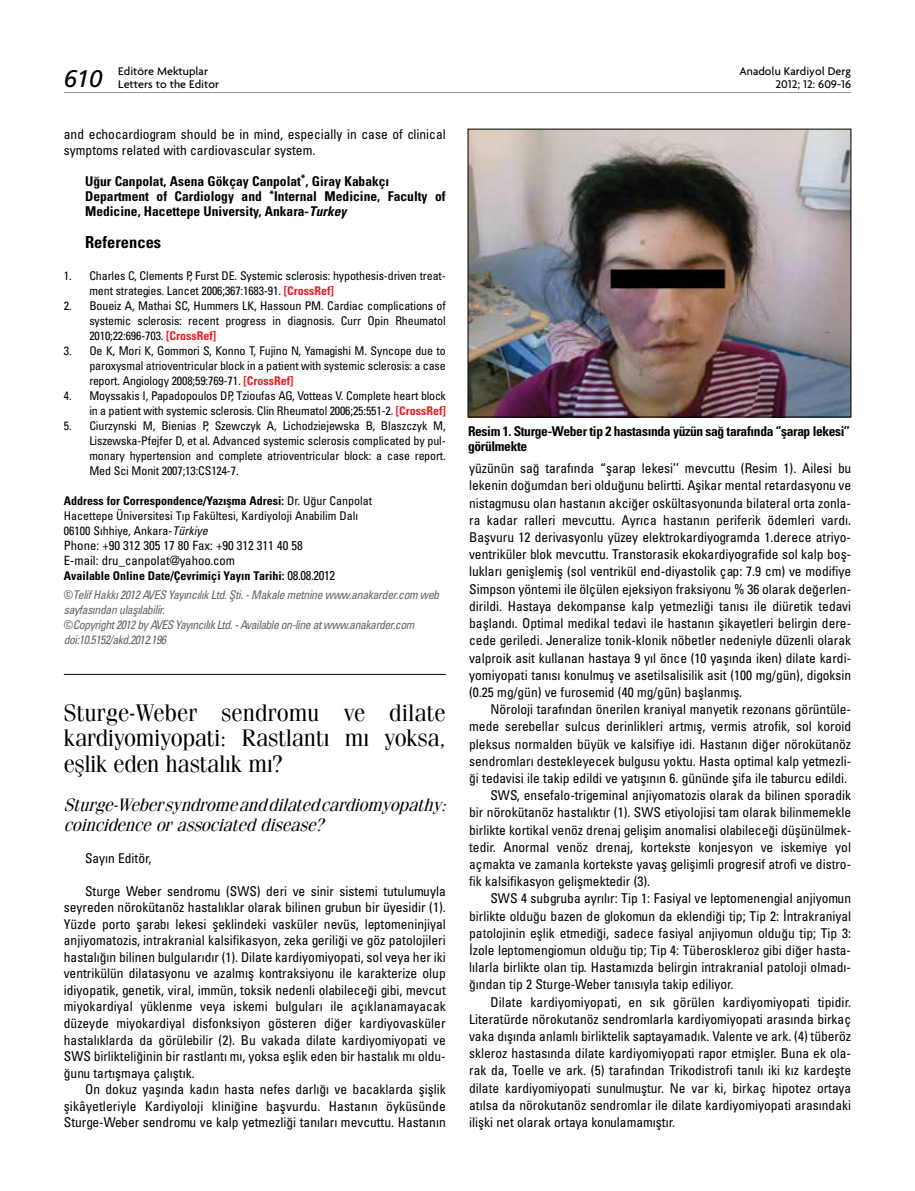
<style>
.page{position:relative;width:915px;height:1191px;background:#fff}
.page>*{position:absolute;margin:0;border:0;box-sizing:border-box;transform-origin:0 0}
.t1{font:24px/25.5px "Fenice Tr";letter-spacing:-.01em;color:#000;text-align:justify}
.t2{font:24px "Frutiger Italic Tr";color:#000}
.t3{font:italic 18px/19.5px "Fenice Tr";color:#000}
.t4{font:16.5px "Univers Cond Bd Tr";color:#000}
.t5{font:13.5px/16.5px "Univers Condensed Tr";color:#000;text-align:justify}
.t6{font:13.5px/15.3px "Univers Cond Bd Tr";color:#000}
.t7{font:13.5px/15px "Univers Cond Bd Tr";letter-spacing:-.025em;color:#000}
.t8{font:12.75px/15px "Univers Condensed Tr";color:#000}
.t9{font:12px/15px "Univers Condensed Tr";letter-spacing:-.01em;color:#000;text-align:justify}
.t10{font:12px/15px "Univers Cond Ita Tr";letter-spacing:-.04em;color:#636466}
.t11{font:12px "Univers Cond Bd Tr";color:#000}
.t12{font:500 12px/13.5px "Firma";color:#000}
.s1{font-family:"Univers Cond Bd Ita Tr"}
.s2{font-family:"Univers Cond Bd Tr";color:#ed1d24}
.s3{font-family:"Univers Condensed Tr"}
.s4{font-family:"Univers Cond Ita Tr"}
.s5{font-family:"Univers Condensed Tr";font-size:12.75px}
</style>
<div class="page">
<img style="left:469px;top:131px;width:379px;height:284px">
<div style="left:467px;top:129px;width:383px;height:288px;border:1px solid #000"></div>
<hr style="left:64px;top:674px;width:381px;height:1px;background:#000">
<hr style="left:64px;top:92px;width:786px;height:1px;background:#939598">
<p class="t12" style="left:118px;top:64px;width:102px">Editöre Mektuplar<br>Letters to the Editor</p>
<p class="t12" style="left:739px;top:64px;width:113px">Anadolu Kardiyol Derg</p>
<h1 class="t2" style="left:64px;top:65px;width:40px">610</h1>
<p class="t12" style="left:775px;top:78px;width:77px">2012; 12: 609-16</p>
<p class="t5" style="left:64px;top:125px;width:383px">and echocardiogram should be in mind, especially in case of clinical symptoms related with cardiovascular system.</p>
<p class="t6" style="left:85px;top:173px;width:362px">Uğur Canpolat, Asena Gökçay Canpolat<sup>*</sup>, Giray Kabakçı<br>Department of Cardiology and <sup>*</sup>Internal Medicine, Faculty of<br>Medicine, Hacettepe University, Ankara-<span class="s1">Turkey</span></p>
<p class="t4" style="left:85px;top:232px;width:78px">References</p>
<p class="t9" style="left:89px;top:268px;width:358px;text-indent:-26px">1. Charles C, Clements P, Furst DE. Systemic sclerosis: hypothesis-driven treat&shy;ment strategies. Lancet 2006;367:1683-91. <span class="s2">[CrossRef]</span></p>
<p class="t9" style="left:89px;top:298px;width:358px;text-indent:-26px">2. Boueiz A, Mathai SC, Hummers LK, Hassoun PM. Cardiac complications of systemic sclerosis: recent progress in diagnosis. Curr Opin Rheumatol 2010;22:696-703. <span class="s2">[CrossRef]</span></p>
<p class="t9" style="left:89px;top:343px;width:358px;text-indent:-26px">3. Oe K, Mori K, Gommori S, Konno T, Fujino N, Yamagishi M. Syncope due to paroxysmal atrioventricular block in a patient with systemic sclerosis: a case report. Angiology 2008;59:769-71. <span class="s2">[CrossRef]</span></p>
<p class="t9" style="left:64px;top:388px;width:383px;text-align:right">4. Moyssakis I, Papadopoulos DP, Tzioufas AG, Votteas V. Complete heart block in a patient with systemic sclerosis. Clin Rheumatol 2006;25:551-2. <span class="s2">[CrossRef]</span></p>
<p class="t9" style="left:89px;top:418px;width:358px;text-indent:-26px">5. Ciurzynski M, Bienias P, Szewczyk A, Lichodziejewska B, Blaszczyk M, Liszewska-Pfejfer D, et al. Advanced systemic sclerosis complicated by pul&shy;monary hypertension and complete atrioventricular block: a case report.<br>Med Sci Monit 2007;13:CS124-7.</p>
<p class="t11" style="left:64px;top:493px;width:310px">Address for Correspondence/Yaz›şma Adresi: <span class="s3">Dr. Uğur Canpolat</span></p>
<p class="t9" style="left:64px;top:508px;width:296px">Hacettepe Üniversitesi Tıp Fakültesi, Kardiyoloji Anabilim Dalı<br>06100 Sıhhiye, Ankara-<span class="s4">Türkiye</span></p>
<p class="t8" style="left:64px;top:537px;width:240px">Phone: +90 312 305 17 80 Fax: +90 312 311 40 58<br>E-mail: dru_canpolat@yahoo.com</p>
<p class="t11" style="left:64px;top:568px;width:272px">Available Online Date/Çevrimiçi Yayın Tarihi: <span class="s5">08.08.2012</span></p>
<p class="t10" style="left:64px;top:587px;width:377px"><span class="s3">©</span>Telif Hakk› 2012 AVES Yay›nc›l›k Ltd. Şti. - Makale metnine www.anakarder.com web sayfas›ndan ulaş›labilir.<br><span class="s3">©</span>Copyright 2012 by AVES Yay›nc›l›k Ltd. - Available on-line at www.anakarder.com doi:10.5152/akd.2012.196</p>
<h1 class="t1" style="left:64px;top:700px;width:383px">Sturge-Weber sendromu ve dilate kardiyomiyopati: Rastlantı mı yoksa, eşlik eden hastalık mı?</h1>
<h2 class="t3" style="left:64px;top:795px;width:389px">Sturge-Webersyndromeanddilatedcardiomyopathy: coincidenceorassociateddisease?</h2>
<p class="t5" style="left:85px;top:849px;width:68px">Sayın Editör,</p>
<p class="t5" style="left:64px;top:882px;width:383px;text-indent:21px">Sturge Weber sendromu (SWS) deri ve sinir sistemi tutulumuyla seyreden nörokütanöz hastalıklar olarak bilinen grubun bir üyesidir (1).<br>Yüzde porto şarabı lekesi şeklindeki vasküler nevüs, leptomeninjiyal anjiyomatozis, intrakranial kalsifikasyon, zeka geriliği ve göz patolojileri hastalığın bilinen bulgularıdır (1). Dilate kardiyomiyopati, sol veya her iki ventrikülün dilatasyonu ve azalmış kontraksiyonu ile karakterize olup idiyopatik, genetik, viral, immün, toksik nedenli olabileceği gibi, mevcut miyokardiyal yüklenme veya iskemi bulguları ile açıklanamayacak düzeyde miyokardiyal disfonksiyon gösteren diğer kardiyovasküler hastalıklarda da görülebilir (2). Bu vakada dilate kardiyomiyopati ve SWS birlikteliğinin bir rastlantı mı, yoksa eşlik eden bir hastalık mı oldu&shy;ğunu tartışmaya çalıştık.</p>
<p class="t5" style="left:64px;top:1080px;width:383px;text-indent:21px">On dokuz yaşında kadın hasta nefes darlığı ve bacaklarda şişlik şikâyetleriyle Kardiyoloji kliniğine başvurdu. Hastanın öyküsünde Sturge-Weber sendromu ve kalp yetmezliği tanıları mevcuttu. Hastanın</p>
<p class="t7" style="left:468px;top:423px;width:383px">Resim 1. Sturge-Weber tip 2 hastasında yüzün sağ tarafında ‘’şarap lekesi’’ görülmekte</p>
<p class="t5" style="left:469px;top:459px;width:383px;line-height:17.2px">yüzünün sağ tarafında “şarap lekesi’’ mevcuttu (Resim 1). Ailesi bu lekenin doğumdan beri olduğunu belirtti. Aşikar mental retardasyonu ve nistagmusu olan hastanın akciğer oskültasyonunda bilateral orta zonla&shy;ra kadar ralleri mevcuttu. Ayrıca hastanın periferik ödemleri vardı.<br>Başvuru 12 derivasyonlu yüzey elektrokardiyogramda 1.derece atriyo&shy;ventriküler blok mevcuttu. Transtorasik ekokardiyografide sol kalp boş&shy;lukları genişlemiş (sol ventrikül end-diyastolik çap: 7.9 cm) ve modifiye Simpson yöntemi ile ölçülen ejeksiyon fraksiyonu % 36 olarak değerlen&shy;dirildi. Hastaya dekompanse kalp yetmezliği tanısı ile diüretik tedavi başlandı. Optimal medikal tedavi ile hastanın şikayetleri belirgin dere&shy;cede geriledi. Jeneralize tonik-klonik nöbetler nedeniyle düzenli olarak valproik asit kullanan hastaya 9 yıl önce (10 yaşında iken) dilate kardi&shy;yomiyopati tanısı konulmuş ve asetilsalisilik asit (100 mg/gün), digoksin (0.25 mg/gün) ve furosemid (40 mg/gün) başlanmış.</p>
<p class="t5" style="left:490px;top:700px;width:362px">Nöroloji tarafından önerilen kraniyal manyetik rezonans görüntüle-</p>
<p class="t5" style="left:469px;top:718px;width:383px">mede serebellar sulcus derinlikleri artmış, vermis atrofik, sol koroid</p>
<p class="t5" style="left:469px;top:735px;width:383px">pleksus normalden büyük ve kalsifiye idi. Hastanın diğer nörokütanöz</p>
<p class="t5" style="left:469px;top:752px;width:383px">sendromları destekleyecek bulgusu yoktu. Hasta optimal kalp yetmezli-</p>
<p class="t5" style="left:469px;top:769px;width:379px">ği tedavisi ile takip edildi ve yatışının 6. gününde şifa ile taburcu edildi.</p>
<p class="t5" style="left:490px;top:786px;width:362px">SWS, ensefalo-trigeminal anjiyomatozis olarak da bilinen sporadik</p>
<p class="t5" style="left:469px;top:804px;width:383px">bir nörokütanöz hastalıktır (1). SWS etiyolojisi tam olarak bilinmemekle</p>
<p class="t5" style="left:469px;top:821px;width:383px">birlikte kortikal venöz drenaj gelişim anomalisi olabileceği düşünülmek-</p>
<p class="t5" style="left:469px;top:838px;width:383px">tedir. Anormal venöz drenaj, kortekste konjesyon ve iskemiye yol</p>
<p class="t5" style="left:469px;top:855px;width:383px">açmakta ve zamanla kortekste yavaş gelişimli progresif atrofi ve distro-</p>
<p class="t5" style="left:469px;top:872px;width:182px">fik kalsifikasyon gelişmektedir (3).</p>
<p class="t5" style="left:490px;top:890px;width:362px">SWS 4 subgruba ayrılır: Tip 1: Fasiyal ve leptomenengial anjiyomun</p>
<p class="t5" style="left:469px;top:907px;width:383px">birlikte olduğu bazen de glokomun da eklendiği tip; Tip 2: İntrakraniyal</p>
<p class="t5" style="left:469px;top:924px;width:383px">patolojinin eşlik etmediği, sadece fasiyal anjiyomun olduğu tip; Tip 3:</p>
<p class="t5" style="left:469px;top:941px;width:383px">İzole leptomengiomun olduğu tip; Tip 4: Tüberoskleroz gibi diğer hasta-</p>
<p class="t5" style="left:469px;top:958px;width:383px">lılarla birlikte olan tip. Hastamızda belirgin intrakranial patoloji olmadı-</p>
<p class="t5" style="left:469px;top:976px;width:266px">ğından tip 2 Sturge-Weber tanısıyla takip ediliyor.</p>
<p class="t5" style="left:490px;top:993px;width:362px">Dilate kardiyomiyopati, en sık görülen kardiyomiyopati tipidir.</p>
<p class="t5" style="left:469px;top:1010px;width:383px">Literatürde nörokutanöz sendromlarla kardiyomiyopati arasında birkaç</p>
<p class="t5" style="left:469px;top:1027px;width:383px">vaka dışında anlamlı birliktelik saptayamadık. Valente ve ark. (4) tüberöz</p>
<p class="t5" style="left:469px;top:1044px;width:383px">skleroz hastasında dilate kardiyomiyopati rapor etmişler. Buna ek ola-</p>
<p class="t5" style="left:469px;top:1062px;width:383px">rak da, Toelle ve ark. (5) tarafından Trikodistrofi tanılı iki kız kardeşte</p>
<p class="t5" style="left:469px;top:1079px;width:383px">dilate kardiyomiyopati sunulmuştur. Ne var ki, birkaç hipotez ortaya</p>
<p class="t5" style="left:469px;top:1096px;width:383px">atılsa da nörokutanöz sendromlar ile dilate kardiyomiyopati arasındaki</p>
<p class="t5" style="left:469px;top:1113px;width:207px">ilişki net olarak ortaya konulamamıştır.</p>
</div>
